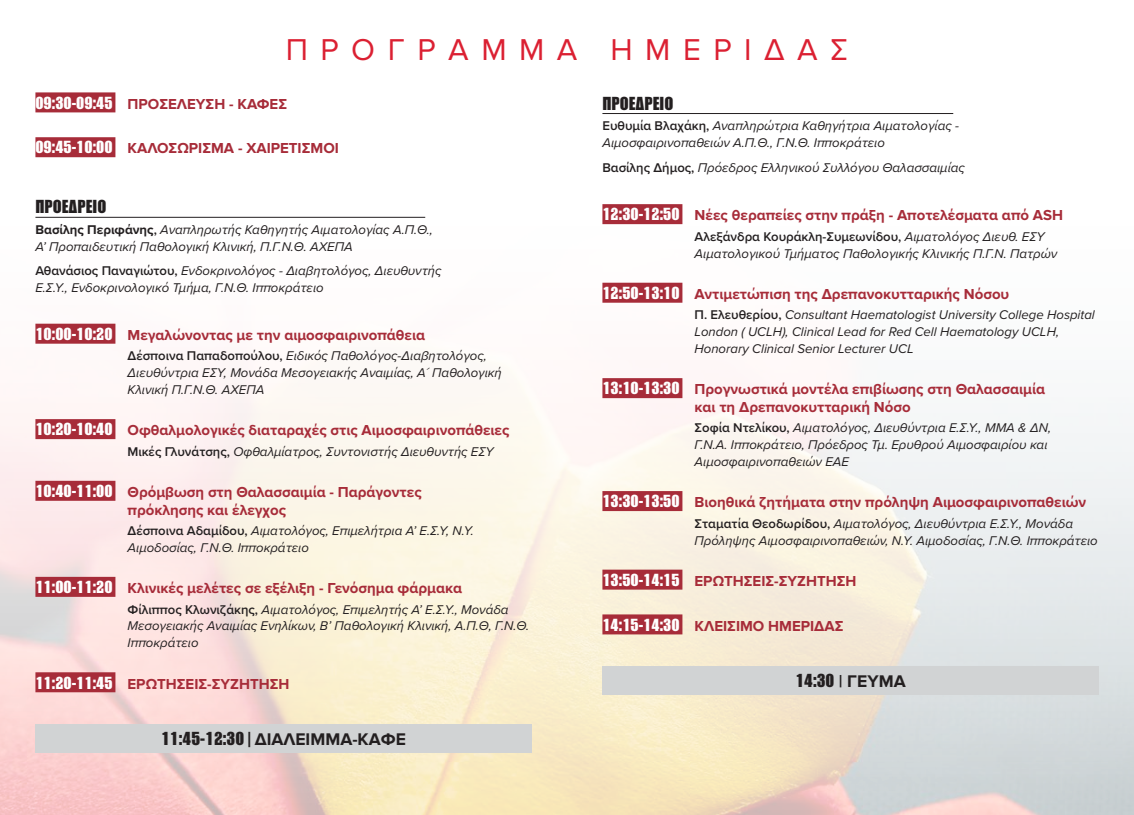
<style>
.page{position:relative;width:1134px;height:815px;background:#fff}
.page>*{position:absolute;margin:0;border:0;box-sizing:border-box;transform-origin:0 0}
.t1{font:31.25px "Proxima Nova";letter-spacing:.4em;color:#db2032}
.t2{font:700 17.5px "Proxima Nova";color:#231f20}
.t3{font:900 17.5px "PF Fusion Sans";color:#231f20}
.t4{font:700 15px/17.5px "Proxima Nova";color:#a72c39}
.t5{font:italic 13.12px/16.9px "Proxima Nova";color:#231f20}
.s1{font-family:"PF Fusion Sans";font-weight:900;font-size:16.25px;color:#fff}
.s2{font-weight:700;font-style:normal}
.s3{font-weight:600;font-style:normal}
.s4{font-family:"PF Fusion Sans";font-weight:900}
</style>
<div class="page">
<div style="left:35px;top:92px;width:80px;height:20px;background:#a72c39"></div>
<div style="left:35px;top:137px;width:80px;height:20px;background:#a72c39"></div>
<hr style="left:35px;top:217px;width:390px;height:1px;background:#231f20">
<div style="left:35px;top:324px;width:80px;height:20px;background:#a72c39"></div>
<div style="left:35px;top:419px;width:80px;height:20px;background:#a72c39"></div>
<div style="left:35px;top:481px;width:80px;height:20px;background:#a72c39"></div>
<div style="left:35px;top:577px;width:80px;height:20px;background:#a72c39"></div>
<div style="left:35px;top:672px;width:80px;height:20px;background:#a72c39"></div>
<div style="left:35px;top:724px;width:496px;height:28px;background:#d1d3d4"></div>
<hr style="left:602px;top:113px;width:351px;height:1px;background:#231f20">
<div style="left:602px;top:204px;width:80px;height:20px;background:#a72c39"></div>
<div style="left:602px;top:283px;width:80px;height:20px;background:#a72c39"></div>
<div style="left:602px;top:378px;width:80px;height:20px;background:#a72c39"></div>
<div style="left:602px;top:491px;width:80px;height:20px;background:#a72c39"></div>
<div style="left:602px;top:570px;width:80px;height:20px;background:#a72c39"></div>
<div style="left:602px;top:614px;width:80px;height:20px;background:#a72c39"></div>
<div style="left:602px;top:666px;width:496px;height:28px;background:#d1d3d4"></div>
<h1 class="t1" style="left:286px;top:32px;width:564px">ΠΡΟΓΡΑΜΜΑ ΗΜΕΡΙΔΑΣ</h1>
<p class="t4" style="left:35px;top:95px;width:253px"><span class="s1">09:30-09:45</span> ΠΡΟΣΕΛΕΥΣΗ - ΚΑΦΕΣ</p>
<p class="t4" style="left:35px;top:140px;width:305px"><span class="s1">09:45-10:00</span> ΚΑΛΟΣΩΡΙΣΜΑ - ΧΑΙΡΕΤΙΣΜΟΙ</p>
<h2 class="t3" style="left:35px;top:196px;width:72px">ΠΡΟΕΔΡΕΙΟ</h2>
<p class="t5" style="left:35px;top:220px;width:399px"><span class="s2">Βασίλης Περιφάνης</span><span class="s3">,</span> Αναπληρωτής Καθηγητής Αιματολογίας Α.Π.Θ.,<br>Α’ Προπαιδευτική Παθολογική Κλινική, Π.Γ.Ν.Θ. ΑΧΕΠΑ</p>
<p class="t5" style="left:35px;top:261px;width:407px"><span class="s3">Αθανάσιος Παναγιώτου,</span> Ενδοκρινολόγος - Διαβητολόγος, Διευθυντής<br>Ε.Σ.Υ., Ενδοκρινολογικό Τμήμα, Γ.Ν.Θ. Ιπποκράτειο</p>
<p class="t4" style="left:35px;top:327px;width:391px"><span class="s1">10:00-10:20</span> Mεγαλώνοντας με την αιμοσφαιρινοπάθεια</p>
<p class="t5" style="left:128px;top:347px;width:376px"><span class="s3">Δέσποινα Παπαδοπούλου,</span> Ειδικός Παθολόγος-Διαβητολόγος,<br>Διευθύντρια ΕΣΥ, Μονάδα Μεσογειακής Αναιμίας, Α´ Παθολογική<br>Κλινική Π.Γ.Ν.Θ. ΑΧΕΠΑ</p>
<p class="t4" style="left:35px;top:422px;width:476px"><span class="s1">10:20-10:40</span> Οφθαλμολογικές διαταραχές στις Αιμοσφαιρινοπάθειες</p>
<p class="t5" style="left:128px;top:442px;width:368px"><span class="s3">Μικές Γλυνάτσης,</span> Οφθαλμίατρος, Συντονιστής Διευθυντής ΕΣΥ</p>
<p class="t4" style="left:128px;top:484px;width:296px;text-indent:-92px"><span class="s1">10:40-11:00</span> Θρόμβωση στη Θαλασσαιμία - Παράγοντες πρόκλησης και έλεγχος</p>
<p class="t5" style="left:128px;top:522px;width:348px"><span class="s3">Δέσποινα Αδαμίδου,</span> Αιματολόγος, Επιμελήτρια Α’ Ε.Σ.Υ, Ν.Υ.<br>Αιμοδοσίας, Γ.Ν.Θ. Ιπποκράτειο</p>
<p class="t4" style="left:35px;top:580px;width:428px"><span class="s1">11:00-11:20</span> Κλινικές μελέτες σε εξέλιξη - Γενόσημα φάρμακα</p>
<p class="t5" style="left:128px;top:600px;width:403px"><span class="s3">Φίλιππος Κλωνιζάκης,</span> Αιματολόγος, Επιμελητής Α’ Ε.Σ.Υ., Μονάδα<br>Μεσογειακής Αναιμίας Ενηλίκων, Β’ Παθολογική Κλινική, Α.Π.Θ, Γ.Ν.Θ.<br>Ιπποκράτειο</p>
<p class="t4" style="left:35px;top:675px;width:256px"><span class="s1">11:20-11:45</span> ΕΡΩΤΗΣΕΙΣ-ΣΥΖΗΤΗΣΗ</p>
<h2 class="t2" style="left:161px;top:729px;width:246px"><span class="s4">11:45-12:30 |</span> ΔΙΑΛΕΙΜΜΑ-ΚΑΦΕ</h2>
<h2 class="t3" style="left:602px;top:92px;width:72px">ΠΡΟΕΔΡΕΙΟ</h2>
<p class="t5" style="left:602px;top:117px;width:358px"><span class="s3">Ευθυμία Βλαχάκη,</span> Αναπληρώτρια Καθηγήτρια Αιματολογίας -<br>Αιμοσφαιρινοπαθειών Α.Π.Θ., Γ.Ν.Θ. Ιπποκράτειο</p>
<p class="t5" style="left:602px;top:159px;width:364px"><span class="s3">Βασίλης Δήμος,</span> Πρόεδρος Ελληνικού Συλλόγου Θαλασσαιμίας</p>
<p class="t4" style="left:602px;top:207px;width:462px"><span class="s1">12:30-12:50</span> Νέες θεραπείες στην πράξη - Αποτελέσματα από ASH</p>
<p class="t5" style="left:694px;top:227px;width:364px"><span class="s3">Αλεξάνδρα Κουράκλη-Συμεωνίδου,</span> Αιματολόγος Διευθ. ΕΣΥ<br>Αιματολογικού Τμήματος Παθολογικής Κλινικής Π.Γ.Ν. Πατρών</p>
<p class="t4" style="left:602px;top:286px;width:408px"><span class="s1">12:50-13:10</span> Aντιμετώπιση της Δρεπανοκυτταρικής Νόσου</p>
<p class="t5" style="left:694px;top:306px;width:402px"><span class="s3">Π. Ελευθερίου,</span> Consultant Haematologist University College Hospital<br>London ( UCLH), Clinical Lead for Red Cell Haematology UCLH,<br>Honorary Clinical Senior Lecturer UCL</p>
<p class="t4" style="left:694px;top:381px;width:352px;text-indent:-92px"><span class="s1">13:10-13:30</span> Προγνωστικά μοντέλα επιβίωσης στη Θαλασσαιμία και τη Δρεπανοκυτταρική Νόσο</p>
<p class="t5" style="left:694px;top:419px;width:358px"><span class="s3">Σοφία Ντελίκου,</span> Αιματολόγος, Διευθύντρια Ε.Σ.Υ., ΜΜΑ &amp; ΔΝ,<br>Γ.Ν.Α. Ιπποκράτειο, Πρόεδρος Τμ. Ερυθρού Αιμοσφαιρίου και<br>Αιμοσφαιρινοπαθειών ΕΑΕ</p>
<p class="t4" style="left:602px;top:494px;width:485px"><span class="s1">13:30-13:50</span> Βιοηθικά ζητήματα στην πρόληψη Αιμοσφαιρινοπαθειών</p>
<p class="t5" style="left:694px;top:514px;width:405px"><span class="s3">Σταματία Θεοδωρίδου,</span> Αιματολόγος, Διευθύντρια Ε.Σ.Υ., Μονάδα<br>Πρόληψης Αιμοσφαιρινοπαθειών, Ν.Υ. Αιμοδοσίας, Γ.Ν.Θ. Ιπποκράτειο</p>
<p class="t4" style="left:602px;top:572px;width:256px"><span class="s1">13:50-14:15</span> ΕΡΩΤΗΣΕΙΣ-ΣΥΖΗΤΗΣΗ</p>
<p class="t4" style="left:602px;top:617px;width:243px"><span class="s1">14:15-14:30</span> ΚΛΕΙΣΙΜΟ ΗΜΕΡΙΔΑΣ</p>
<h2 class="t2" style="left:795px;top:671px;width:112px"><span class="s4">14:30</span> | ΓΕΥΜΑ</h2>
</div>
